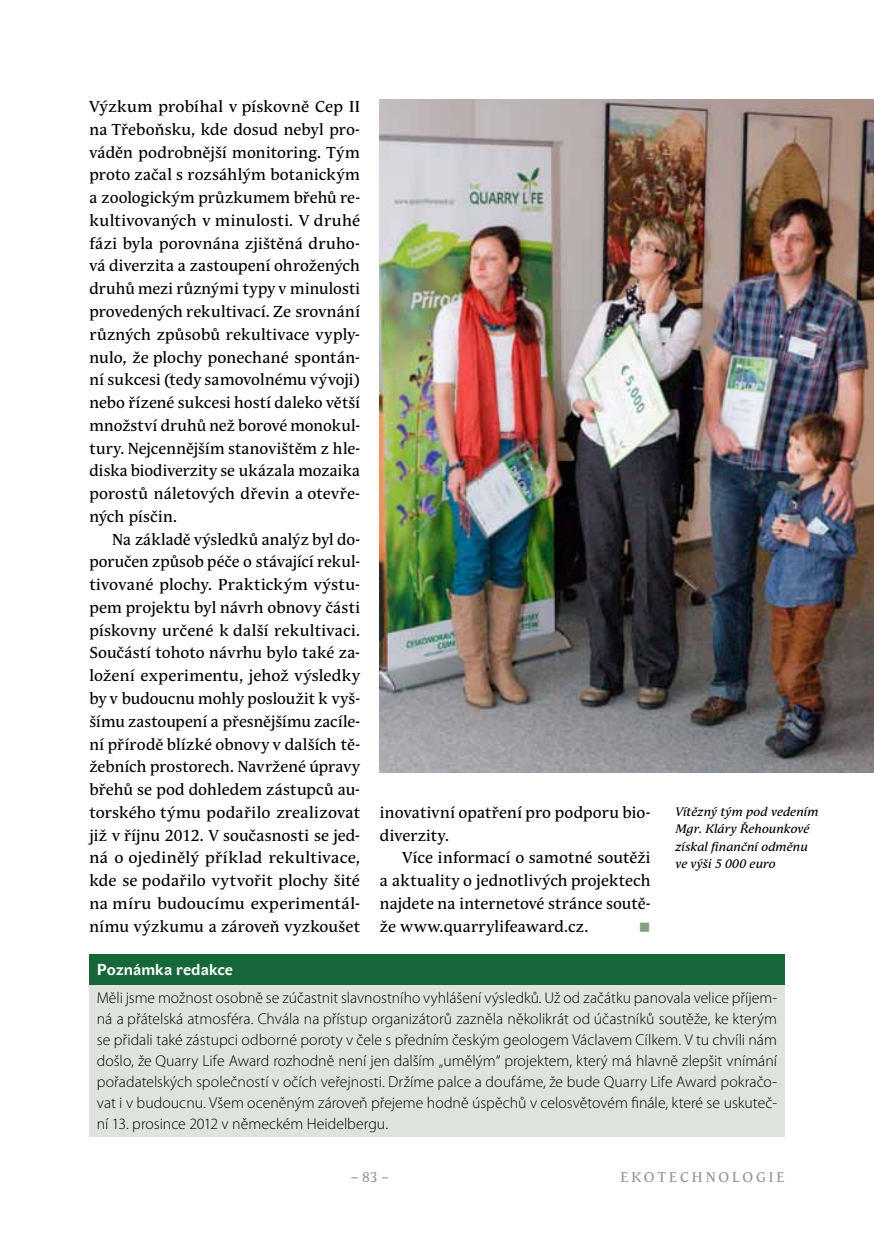
<style>
.page{position:relative;width:874px;height:1241px;background:#fff}
.page>*{position:absolute;margin:0;border:0;box-sizing:border-box;transform-origin:0 0}
.t1{font:15.75px/22.8px "Andulka Text Pro";letter-spacing:.015em;color:#000;text-align:justify}
.t2{font:300 15.75px/21px "Myriad Pro";color:#000;text-align:justify}
.t3{font:700 15.75px "John Sans Text Pro";letter-spacing:.01em;color:#fff}
.t4{font:15.75px "Wingdings";color:#85a085}
.t5{font:14px "Andulka Text Pro";letter-spacing:.21em;color:#939598}
.t6{font:italic 12.25px/17.5px "Andulka Text Pro";letter-spacing:.01em;color:#000}
</style>
<div class="page">
<div style="left:89px;top:953px;width:695px;height:31px;background:#16683a"></div>
<div style="left:89px;top:984px;width:695px;height:152px;background:#dfe3dd"></div>
<img style="left:379px;top:100px;width:494px;height:672px">
<p class="t1" style="left:89px;top:95px;width:272px">Výzkum probíhal v pískovně Cep II na Třeboňsku, kde dosud nebyl pro&shy;váděn podrobnější monitoring. Tým proto začal s rozsáhlým botanickým a zoologickým průzkumem břehů re&shy;kultivovaných v minulosti. V druhé fázi byla porovnána zjištěná druho&shy;vá diverzita a zastoupení ohrožených druhů mezi různými typy v minulosti provedených rekultivací. Ze srovnání různých způsobů rekultivace vyply&shy;nulo, že plochy ponechané spontán&shy;ní sukcesi (tedy samovolnému vývoji) nebo řízené sukcesi hostí daleko větší množství druhů než borové monokul&shy;tury. Nejcennějším stanovištěm z hle&shy;diska biodiverzity se ukázala mozaika porostů náletových dřevin a otevře&shy;ných písčin.</p>
<p class="t1" style="left:89px;top:528px;width:272px;text-indent:23px">Na základě výsledků analýz byl do&shy;poručen způsob péče o stávající rekul&shy;tivované plochy. Praktickým výstu&shy;pem projektu byl návrh obnovy části pískovny určené k další rekultivaci.<br>Součástí tohoto návrhu bylo také za&shy;ložení experimentu, jehož výsledky by v budoucnu mohly posloužit k vyš&shy;šímu zastoupení a přesnějšímu zacíle&shy;ní přírodě blízké obnovy v dalších tě&shy;žebních prostorech. Navržené úpravy břehů se pod dohledem zástupců au&shy;torského týmu podařilo zrealizovat již v říjnu 2012. V současnosti se jed&shy;ná o ojedinělý příklad rekultivace, kde se podařilo vytvořit plochy šité na míru budoucímu experimentál&shy;nímu výzkumu a zároveň vyzkoušet</p>
<p class="t3" style="left:97px;top:959px;width:137px">Poznámka redakce</p>
<p class="t2" style="left:97px;top:986px;width:681px">Měli jsme možnost osobně se zúčastnit slavnostního vyhlášení výsledků. Už od začátku panovala velice příjem&shy;ná a přátelská atmosféra. Chvála na přístup organizátorů zazněla několikrát od účastníků soutěže, ke kterým se přidali také zástupci odborné poroty v čele s předním českým geologem Václavem Cílkem. V tu chvíli nám došlo, že Quarry Life Award rozhodně není jen dalším „umělým“ projektem, který má hlavně zlepšit vnímání pořadatelských společností v očích veřejnosti. Držíme palce a doufáme, že bude Quarry Life Award pokračo&shy;vat i v budoucnu. Všem oceněným zároveň přejeme hodně úspěchů v celosvětovém finále, které se uskuteč&shy;ní 13. prosince 2012 v německém Heidelbergu.</p>
<p class="t1" style="left:379px;top:801px;width:272px">inovativní opatření pro podporu bio&shy;diverzity.</p>
<p class="t1" style="left:379px;top:846px;width:272px;text-indent:23px">Více informací o samotné soutěži a aktuality o jednotlivých projektech najdete na internetové stránce soutě&shy;že www.quarrylifeaward.cz.</p>
<p class="t6" style="left:675px;top:802px;width:145px">Vítězný tým pod vedením<br>Mgr. Kláry Řehounkové získal finanční odměnu ve výši 5 000 euro</p>
<p class="t4" style="left:638px;top:919px;width:13px">■</p>
<p class="t5" style="left:350px;top:1168px;width:40px">– 83 –</p>
<p class="t5" style="left:620px;top:1168px;width:165px">ekotechnologie</p>
</div>
